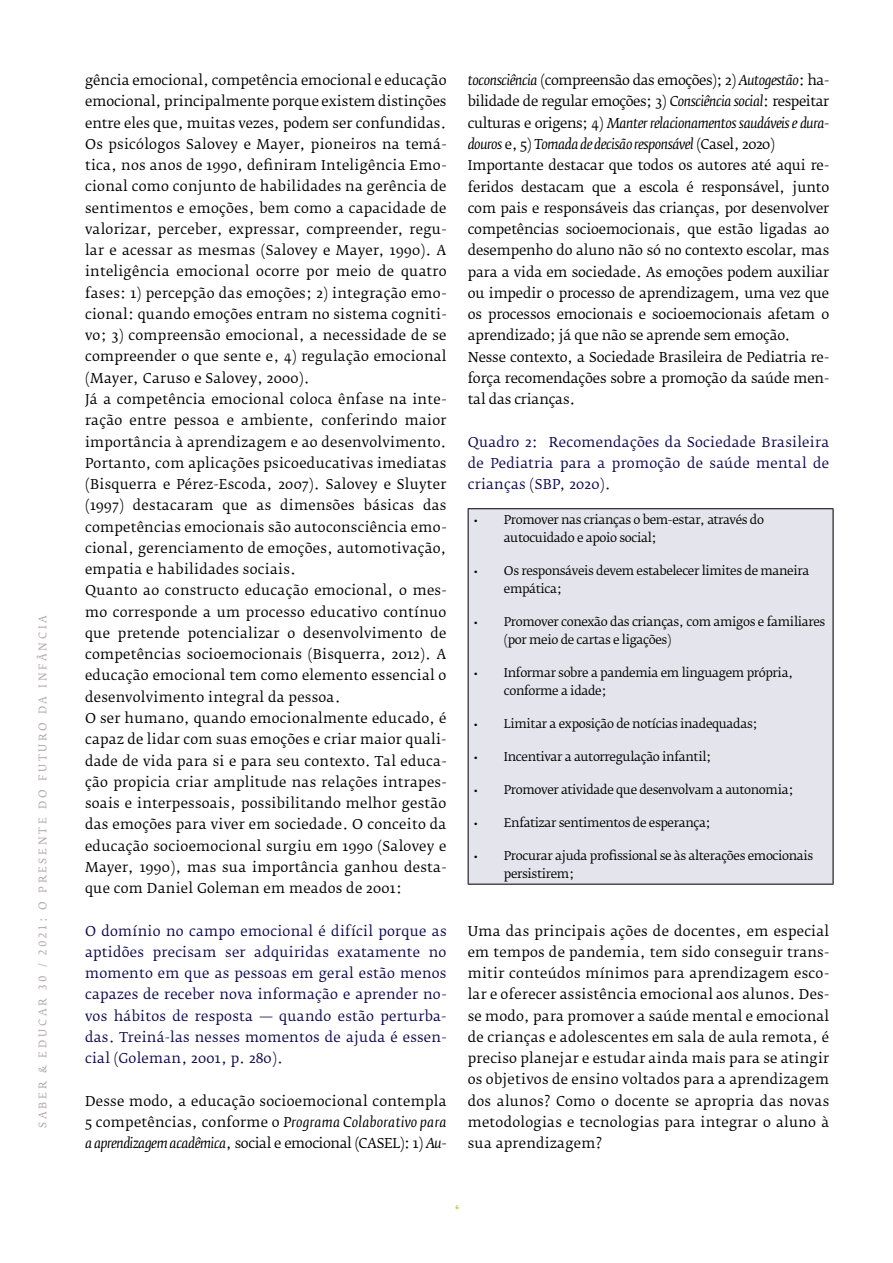
<style>
.page{position:relative;width:893px;height:1263px;background:#fff}
.page>*{position:absolute;margin:0;border:0;box-sizing:border-box;transform-origin:0 0}
.t1{font:13.5px/21.3px "Fedra Serif B Pro";letter-spacing:.02em;color:#000;text-align:justify}
.t2{font:13.5px/21.3px "Fedra Serif B Pro";letter-spacing:-.01em;color:#000}
.t3{font:13.5px/21.3px "Fedra Serif B Pro";letter-spacing:.02em;color:#0c094f;text-align:justify}
.t4{font:12px/18px "Fedra Serif B Pro";letter-spacing:-.03em;color:#000}
.t5{font:10.5px "Fedra Serif B Pro";letter-spacing:.27em;color:#afa6a9}
.t6{font:10.5px "Fedra Serif B Pro";color:#a0bb2a}
.s1{font-style:italic}
.s2{font-family:"Myriad Pro"}
</style>
<div class="page">
<div style="left:468px;top:508px;width:365px;height:377px;background:#e4e4ec"></div>
<hr style="left:468px;top:508px;width:365px;height:1px;background:#000">
<hr style="left:468px;top:509px;width:1px;height:375px;background:#000">
<hr style="left:833px;top:509px;width:1px;height:375px;background:#000">
<hr style="left:468px;top:884px;width:365px;height:1px;background:#000">
<p class="t5" style="left:36px;top:1128px;width:514px;rotate:-90deg">SABER &amp; EDUCAR 30 / 2021: O PRESENTE DO FUTURO DA INFÂNCIA</p>
<p class="t1" style="left:85px;top:70px;width:363px;text-align:left">gência emocional, competência emocional e educação emocional, principalmente porque existem distinções entre eles que, muitas vezes, podem ser confundidas.<br>Os psicólogos Salovey e Mayer, pioneiros na temá&shy;tica, nos anos de 1990, definiram Inteligência Emo&shy;cional como conjunto de habilidades na gerência de sentimentos e emoções, bem como a capacidade de valorizar, perceber, expressar, compreender, regu&shy;lar e acessar as mesmas (Salovey e Mayer, 1990). A inteligência emocional ocorre por meio de quatro fases: 1) percepção das emoções; 2) integração emo&shy;cional: quando emoções entram no sistema cogniti&shy;vo; 3) compreensão emocional, a necessidade de se compreender o que sente e, 4) regulação emocional (Mayer, Caruso e Salovey, 2000).<br>Já a competência emocional coloca ênfase na inte&shy;ração entre pessoa e ambiente, conferindo maior importância à aprendizagem e ao desenvolvimento.<br>Portanto, com aplicações psicoeducativas imediatas (Bisquerra e Pérez-Escoda, 2007). Salovey e Sluyter (1997) destacaram que as dimensões básicas das competências emocionais são autoconsciência emo&shy;cional, gerenciamento de emoções, automotivação, empatia e habilidades sociais.<br>Quanto ao constructo educação emocional, o mes&shy;mo corresponde a um processo educativo contínuo que pretende potencializar o desenvolvimento de competências socioemocionais (Bisquerra, 2012). A educação emocional tem como elemento essencial o desenvolvimento integral da pessoa.<br>O ser humano, quando emocionalmente educado, é capaz de lidar com suas emoções e criar maior quali&shy;dade de vida para si e para seu contexto. Tal educa&shy;ção propicia criar amplitude nas relações intrapes&shy;soais e interpessoais, possibilitando melhor gestão das emoções para viver em sociedade. O conceito da educação socioemocional surgiu em 1990 (Salovey e Mayer, 1990), mas sua importância ganhou desta&shy;que com Daniel Goleman em meados de 2001:</p>
<p class="t3" style="left:85px;top:920px;width:363px">O domínio no campo emocional é difícil porque as aptidões precisam ser adquiridas exatamente no momento em que as pessoas em geral estão menos capazes de receber nova informação e aprender no&shy;vos hábitos de resposta — quando estão perturba&shy;das. Treiná-las nesses momentos de ajuda é essen&shy;cial (Goleman, 2001, p. 280).</p>
<p class="t1" style="left:85px;top:1090px;width:363px">Desse modo, a educação socioemocional contempla 5 competências, conforme o <span class="s1">Programa Colaborativo para a aprendizagem acadêmica</span>, social e emocional (CASEL): 1) <span class="s1">Au-</span></p>
<p class="t2" style="left:468px;top:70px;width:363px"><span class="s1">toconsciência</span> (compreensão das emoções); 2) <span class="s1">Autogestão</span>: ha&shy;bilidade de regular emoções; 3) <span class="s1">Consciência social</span>: respeitar culturas e origens; 4) <span class="s1">Manter relacionamentos saudáveis e dura&shy;douros</span> e, 5) <span class="s1">Tomada de decisão responsável</span> (Casel, 2020)<br>Importante destacar que todos os autores até aqui re&shy;feridos destacam que a escola é responsável, junto com pais e responsáveis das crianças, por desenvolver competências socioemocionais, que estão ligadas ao desempenho do aluno não só no contexto escolar, mas para a vida em sociedade. As emoções podem auxiliar ou impedir o processo de aprendizagem, uma vez que os processos emocionais e socioemocionais afetam o aprendizado; já que não se aprende sem emoção.<br>Nesse contexto, a Sociedade Brasileira de Pediatria re&shy;força recomendações sobre a promoção da saúde men&shy;tal das crianças.</p>
<p class="t3" style="left:468px;top:431px;width:363px">Quadro 2: Recomendações da Sociedade Brasileira de Pediatria para a promoção de saúde mental de crianças (SBP, 2020).</p>
<p class="t4" style="left:504px;top:511px;width:262px;text-indent:-30px"><span class="s2">•</span> Promover nas crianças o bem-estar, através do autocuidado e apoio social;</p>
<p class="t4" style="left:504px;top:562px;width:307px;text-indent:-30px"><span class="s2">•</span> Os responsáveis devem estabelecer limites de maneira empática;</p>
<p class="t4" style="left:504px;top:613px;width:323px;text-indent:-30px"><span class="s2">•</span> Promover conexão das crianças, com amigos e familiares (por meio de cartas e ligações)</p>
<p class="t4" style="left:504px;top:664px;width:291px;text-indent:-30px"><span class="s2">•</span> Informar sobre a pandemia em linguagem própria, conforme a idade;</p>
<p class="t4" style="left:474px;top:715px;width:285px"><span class="s2">•</span> Limitar a exposição de notícias inadequadas;</p>
<p class="t4" style="left:474px;top:748px;width:239px"><span class="s2">•</span> Incentivar a autorregulação infantil;</p>
<p class="t4" style="left:474px;top:781px;width:321px"><span class="s2">•</span> Promover atividade que desenvolvam a autonomia;</p>
<p class="t4" style="left:474px;top:814px;width:238px"><span class="s2">•</span> Enfatizar sentimentos de esperança;</p>
<p class="t4" style="left:504px;top:847px;width:311px;text-indent:-30px"><span class="s2">•</span> Procurar ajuda profissional se às alterações emocionais persistirem;</p>
<p class="t1" style="left:468px;top:920px;width:363px">Uma das principais ações de docentes, em especial em tempos de pandemia, tem sido conseguir trans&shy;mitir conteúdos mínimos para aprendizagem esco&shy;lar e oferecer assistência emocional aos alunos. Des&shy;se modo, para promover a saúde mental e emocional de crianças e adolescentes em sala de aula remota, é preciso planejar e estudar ainda mais para se atingir os objetivos de ensino voltados para a aprendizagem dos alunos? Como o docente se apropria das novas metodologias e tecnologias para integrar o aluno à sua aprendizagem?</p>
<p class="t6" style="left:455px;top:1204px;width:5px">6</p>
</div>
